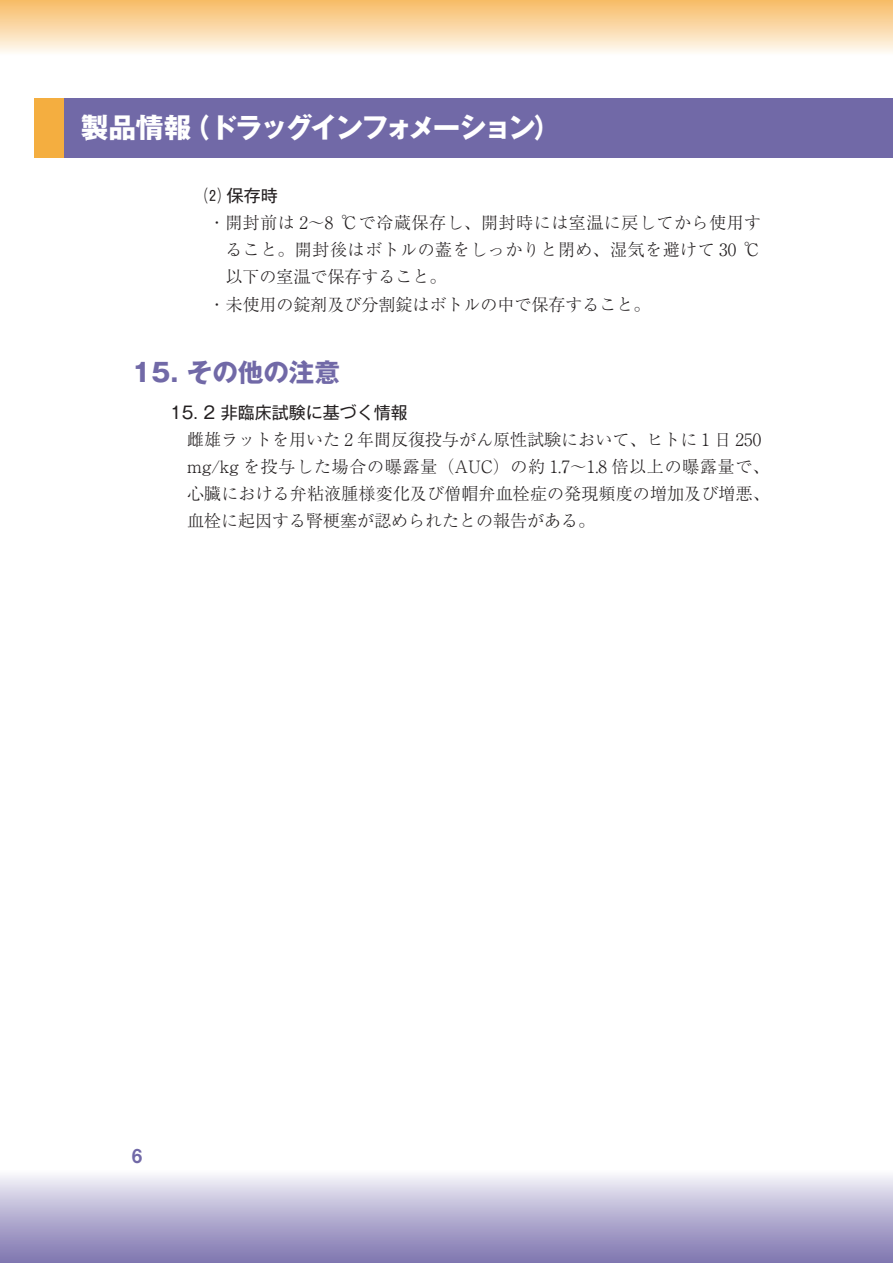
<style>
.page{position:relative;width:893px;height:1263px;background:#fff}
.page>*{position:absolute;margin:0;border:0;box-sizing:border-box;transform-origin:0 0}
.t1{font:700 27.6px "Gothic MB101 Pr 6 N";letter-spacing:-.08em;color:#fff}
.t2{font:700 25.5px "Gothic MB101 Pr 6 N";color:#7169a7}
.t3{font:19.2px "Midashi Go Pr 6 N MB31";color:#7169a7}
.t4{font:300 16.95px/27.2px "Ryumin Pr 6 N";letter-spacing:.01em;color:#231f20}
.t5{font:300 16.95px "Ryumin Pr 6 N";letter-spacing:.03em;color:#231f20}
.t6{font:16.95px "Gothic MB101 Pr 6 N";color:#231f20}
</style>
<div class="page">
<div style="left:64px;top:98px;width:829px;height:59px;background:#7169a7"></div>
<div style="left:34px;top:98px;width:30px;height:59px;background:#f4ae40"></div>
<div style="left:0;top:0;width:893px;height:55px;background:linear-gradient(to bottom,#f8bb64,#fefbf6)"></div>
<svg style="left:892px;top:0;width:1px;height:55px"></svg>
<div style="left:0;top:1169px;width:893px;height:94px;background:linear-gradient(to bottom,#f8f8fc,#7c72ae)"></div>
<svg style="left:892px;top:1169px;width:1px;height:94px"></svg>
<h1 class="t1" style="left:81px;top:105px;width:482px">製品情報（ドラッグインフォメーション）</h1>
<p class="t6" style="left:204px;top:182px;width:75px">⑵ 保存時</p>
<p class="t5" style="left:208px;top:210px;width:554px">・開封前は 2～8 ℃で冷蔵保存し、開封時には室温に戻してから使用す</p>
<p class="t5" style="left:225px;top:237px;width:537px">ること。開封後はボトルの蓋をしっかりと閉め、湿気を避けて 30 ℃</p>
<p class="t4" style="left:225px;top:262px;width:223px">以下の室温で保存すること。</p>
<p class="t4" style="left:208px;top:290px;width:444px">・未使用の錠剤及び分割錠はボトルの中で保存すること。</p>
<h2 class="t2" style="left:132px;top:351px;width:210px">15. その他の注意</h2>
<p class="t6" style="left:170px;top:398px;width:239px">15. 2 非臨床試験に基づく情報</p>
<p class="t4" style="left:187px;top:425px;width:584px">雌雄ラットを用いた 2 年間反復投与がん原性試験において、ヒトに 1 日 250 mg/kg を投与した場合の曝露量（AUC）の約 1.7～1.8 倍以上の曝露量で、心臓における弁粘液腫様変化及び僧帽弁血栓症の発現頻度の増加及び増悪、血栓に起因する腎梗塞が認められたとの報告がある。</p>
<p class="t3" style="left:132px;top:1140px;width:12px">6</p>
</div>
